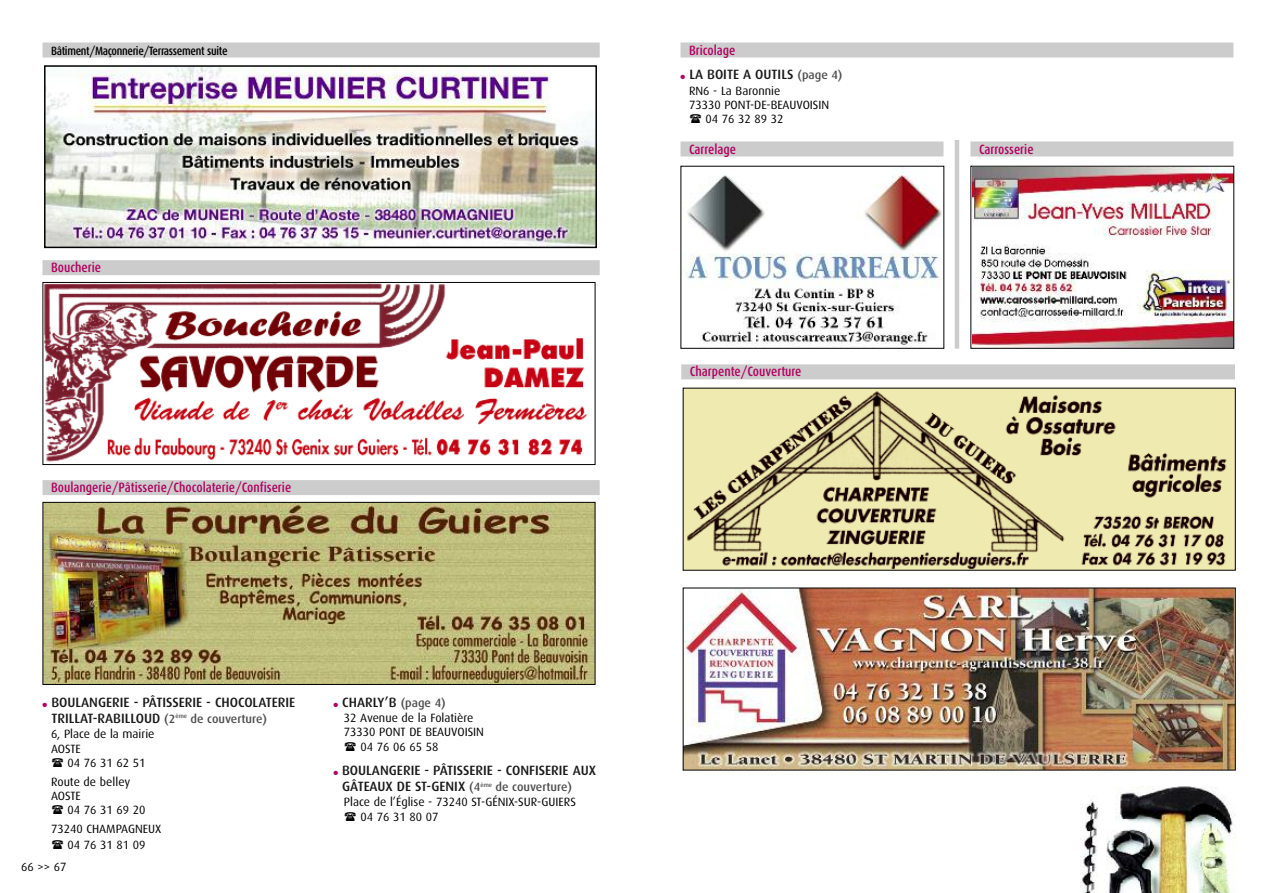
<style>
.page{position:relative;width:1276px;height:893px;background:#fff}
.page>*{position:absolute;margin:0;border:0;box-sizing:border-box;transform-origin:0 0}
.t1{font:500 13.5px/16.5px "Dax";color:#191919}
.t2{font:500 13.5px "Dax Condensed";color:#b10062}
.t3{font:12px/14.4px "Dax";color:#000}
.t4{font:500 12px "Dax Condensed";letter-spacing:-.025em;color:#000}
.s1{color:#b10062}
.s2{font-size:12px;color:#4d4d4d}
</style>
<div class="page">
<img style="left:1063px;top:769px;width:173px;height:124px">
<img style="left:682px;top:168px;width:260px;height:179px">
<div style="left:680px;top:166px;width:264px;height:183px;border:1px solid #000"></div>
<div style="left:680px;top:141px;width:263px;height:15px;background:#ccc"></div>
<img style="left:972px;top:168px;width:260px;height:179px">
<div style="left:970px;top:166px;width:264px;height:183px;border:1px solid #000"></div>
<div style="left:970px;top:141px;width:263px;height:15px;background:#ccc"></div>
<div style="left:954px;top:140px;width:5px;height:209px;background:#ccc"></div>
<div style="left:680px;top:43px;width:553px;height:15px;background:#ccc"></div>
<div style="left:43px;top:43px;width:557px;height:15px;background:#ccc"></div>
<div style="left:43px;top:260px;width:557px;height:15px;background:#ccc"></div>
<div style="left:43px;top:480px;width:557px;height:15px;background:#ccc"></div>
<img style="left:47px;top:68px;width:547px;height:177px">
<div style="left:44px;top:65px;width:553px;height:183px;border:2px solid #000"></div>
<img style="left:45px;top:284px;width:543px;height:178px">
<div style="left:43px;top:282px;width:552px;height:183px;border:1px solid #000"></div>
<img style="left:45px;top:504px;width:548px;height:179px">
<div style="left:43px;top:502px;width:552px;height:183px;border:1px solid #000"></div>
<div style="left:681px;top:364px;width:589px;height:15px;background:#ccc"></div>
<img style="left:685px;top:390px;width:548px;height:179px">
<img style="left:685px;top:590px;width:548px;height:178px">
<div style="left:1235px;top:356px;width:41px;height:27px;background:#fff"></div>
<p class="t4" style="left:51px;top:45px;width:178px">Bâtiment/Maçonnerie/Terrassement suite</p>
<p class="t2" style="left:51px;top:262px;width:52px">Boucherie</p>
<p class="t2" style="left:51px;top:481px;width:242px">Boulangerie/Pâtisserie/Chocolaterie/Confiserie</p>
<p class="t1" style="left:51px;top:694px;width:245px;text-indent:-9px"><span class="s1">●</span> BOULANGERIE - PÂTISSERIE - CHOCOLATERIE<br>TRILLAT-RABILLOUD <span class="s2">(2</span><sup>ème</sup> <span class="s2">de couverture)</span></p>
<p class="t3" style="left:51px;top:727px;width:105px">6, Place de la mairie<br>AOSTE</p>
<p class="t3" style="left:51px;top:754px;width:96px;line-height:18.6px;text-indent:17px">04 76 31 62 51<br>Route de belley</p>
<p class="t3" style="left:68px;top:789px;width:79px;text-indent:-17px">AOSTE<br>04 76 31 69 20</p>
<p class="t3" style="left:51px;top:822px;width:112px;line-height:15.6px;text-align:center">73240 CHAMPAGNEUX<br>04 76 31 81 09</p>
<p class="t3" style="left:21px;top:860px;width:47px">66 &gt;&gt; 67</p>
<p class="t1" style="left:333px;top:694px;width:114px"><span class="s1">●</span> CHARLY’B <span class="s2">(page 4)</span></p>
<p class="t3" style="left:344px;top:711px;width:131px">32 Avenue de la Folatière</p>
<p class="t3" style="left:344px;top:726px;width:142px">73330 PONT DE BEAUVOISIN</p>
<p class="t3" style="left:360px;top:740px;width:79px">04 76 06 65 58</p>
<p class="t1" style="left:342px;top:763px;width:255px;text-indent:-9px"><span class="s1">●</span> BOULANGERIE - PÂTISSERIE - CONFISERIE AUX<br>GÂTEAUX DE ST-GENIX <span class="s2">(4</span><sup>ème</sup> <span class="s2">de couverture)</span></p>
<p class="t3" style="left:360px;top:796px;width:217px;text-indent:-17px">Place de l’Église - 73240 ST-GÉNIX-SUR-GUIERS<br>04 76 31 80 07</p>
<p class="t2" style="left:689px;top:44px;width:48px">Bricolage</p>
<p class="t1" style="left:680px;top:67px;width:163px"><span class="s1">●</span> LA BOITE A OUTILS <span class="s2">(page 4)</span></p>
<p class="t3" style="left:689px;top:84px;width:93px">RN6 - La Baronnie</p>
<p class="t3" style="left:689px;top:98px;width:142px">73330 PONT-DE-BEAUVOISIN</p>
<p class="t3" style="left:705px;top:113px;width:79px">04 76 32 89 32</p>
<p class="t2" style="left:689px;top:143px;width:49px">Carrelage</p>
<p class="t2" style="left:979px;top:143px;width:56px">Carrosserie</p>
<p class="t2" style="left:690px;top:366px;width:113px">Charpente/Couverture</p>
</div>
